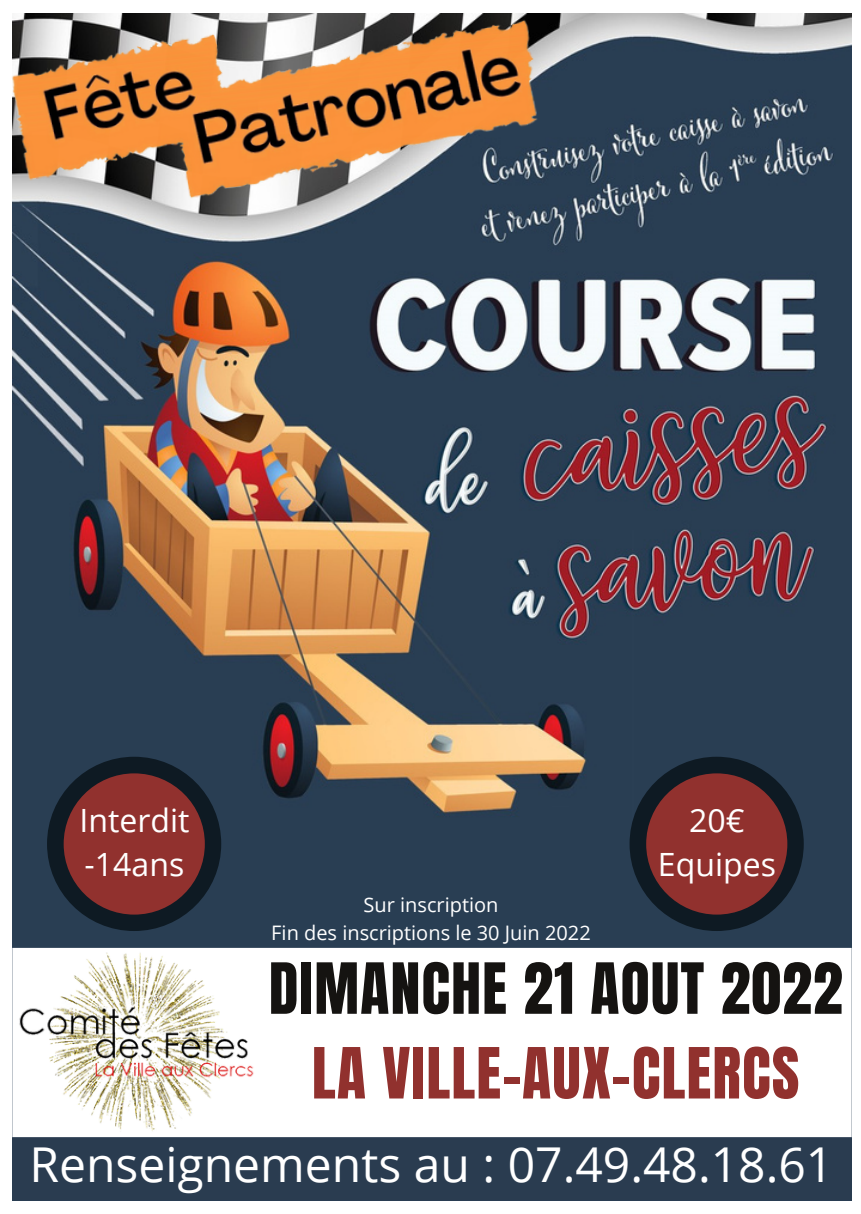
<style>
.page{position:relative;width:861px;height:1214px;background:#fff}
.page>*{position:absolute;margin:0;border:0;box-sizing:border-box;transform-origin:0 0}
.t1{font:60px "Anton";letter-spacing:.02em;color:#151311}
.t2{font:60px "Anton";letter-spacing:.02em;color:#91312e}
.t3{font:48px "Open Sans";color:#fff}
.t4{font:32px "Open Sans";color:#fff}
.t5{font:20px "Open Sans";color:#fff}
</style>
<div class="page">
<img style="left:12px;top:13px;width:840px;height:934px">
<svg style="left:260px;top:947px;width:592px;height:190px"></svg>
<div style="left:12px;top:1137px;width:840px;height:63px;background:#2a3c50"></div>
<img style="left:12px;top:918px;width:248px;height:248px">
<img style="left:12px;top:13px;width:542px;height:215px">
<div style="left:630px;top:756px;width:174px;height:175px;background:#0e1a23;border-radius:50%"></div>
<div style="left:646px;top:773px;width:141px;height:141px;background:#91312e;border-radius:50%"></div>
<div style="left:47px;top:756px;width:174px;height:175px;background:#0e1a23;border-radius:50%"></div>
<div style="left:64px;top:773px;width:141px;height:141px;background:#91312e;border-radius:50%"></div>
<p class="t4" style="left:80px;top:798px;width:111px">Interdit</p>
<p class="t4" style="left:85px;top:841px;width:101px">-14ans</p>
<p class="t5" style="left:364px;top:890px;width:136px">Sur inscription</p>
<p class="t5" style="left:271px;top:918px;width:321px">Fin des inscriptions le 30 Juin 2022</p>
<p class="t4" style="left:689px;top:798px;width:57px">20€</p>
<p class="t4" style="left:658px;top:841px;width:120px">Equipes</p>
<p class="t1" style="left:269px;top:945px;width:575px">DIMANCHE 21 AOUT 2022</p>
<p class="t2" style="left:312px;top:1030px;width:489px">LA VILLE-AUX-CLERCS</p>
<p class="t3" style="left:29px;top:1130px;width:805px">Renseignements au : 07.49.48.18.61</p>
</div>
